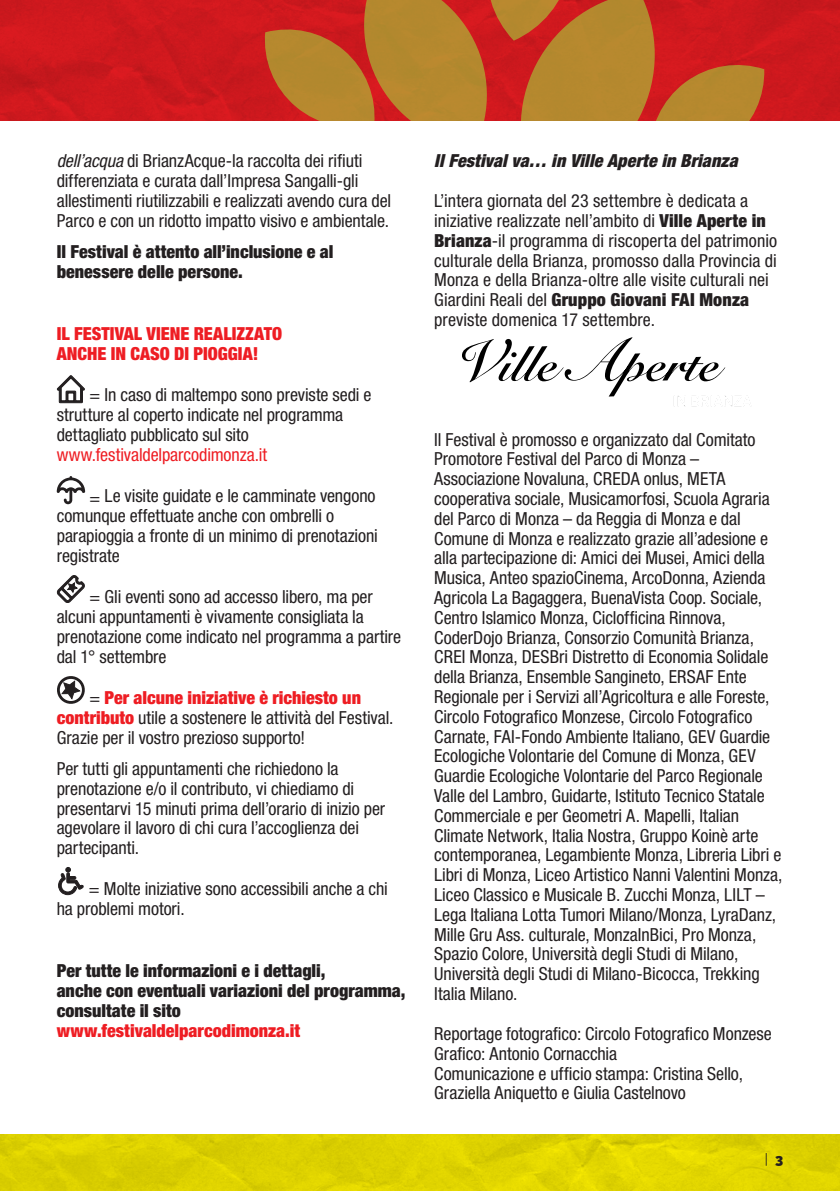
<style>
.page{position:relative;width:840px;height:1191px;background:#fff}
.page>*{position:absolute;margin:0;border:0;box-sizing:border-box;transform-origin:0 0}
.t1{font:condensed 18px/19.8px "Helvetica Neue LT Std";letter-spacing:-.005em;color:#231f20}
.t2{font:900 condensed 18px/19.8px "Helvetica Neue LT Std";color:#231f20}
.t3{font:900 condensed 18px/19.8px "Helvetica Neue LT Std";color:#ee1d23}
.t4{font:italic 900 condensed 18px "Helvetica Neue LT Std";letter-spacing:.005em;color:#231f20}
.t5{font:condensed 18px "Helvetica Neue LT Std";letter-spacing:-.005em;color:#ee1d23}
.t6{font:14px "Raleway";color:#231f20}
.s1{font-style:italic}
.s2{font-family:"Helvetica Neue LT Pro"}
.s3{font-weight:900;color:#ee1d23}
.s4{font-weight:900}
</style>
<div class="page">
<img style="left:0;top:0;width:839px;height:120px">
<img style="left:0;top:1134px;width:839px;height:57px">
<svg style="left:462px;top:337px;width:288px;height:70px"></svg>
<svg style="left:263px;top:0;width:501px;height:120px;background:#be5e28"></svg>
<svg style="left:57px;top:375px;width:28px;height:28px"></svg>
<svg style="left:57px;top:476px;width:28px;height:28px"></svg>
<svg style="left:57px;top:575px;width:28px;height:28px"></svg>
<svg style="left:57px;top:676px;width:28px;height:28px"></svg>
<svg style="left:58px;top:867px;width:26px;height:28px"></svg>
<p class="t1" style="left:57px;top:151px;width:336px"><span class="s1">dell’acqua</span> di BrianzAcque-la raccolta dei rifiuti differenziata e curata dall’Impresa Sangalli-gli allestimenti riutilizzabili e realizzati avendo cura del Parco e con un ridotto impatto visivo e ambientale.</p>
<p class="t2" style="left:57px;top:241px;width:278px">Il Festival è attento all’inclusione e al benessere delle persone.</p>
<p class="t3" style="left:57px;top:323px;width:227px">IL FESTIVAL VIENE REALIZZATO<br>ANCHE IN CASO DI PIOGGIA!</p>
<p class="t1" style="left:57px;top:385px;width:316px;text-indent:33px"><span class="s2">=</span> In caso di maltempo sono previste sedi e strutture al coperto indicate nel programma dettagliato pubblicato sul sito</p>
<p class="t5" style="left:57px;top:444px;width:212px">www.festivaldelparcodimonza.it</p>
<p class="t1" style="left:57px;top:486px;width:322px;text-indent:33px"><span class="s2">=</span> Le visite guidate e le camminate vengono comunque effettuate anche con ombrelli o parapioggia a fronte di un minimo di prenotazioni registrate</p>
<p class="t1" style="left:57px;top:587px;width:346px;text-indent:33px"><span class="s2">=</span> Gli eventi sono ad accesso libero, ma per alcuni appuntamenti è vivamente consigliata la prenotazione come indicato nel programma a partire dal 1° settembre</p>
<p class="t1" style="left:57px;top:688px;width:338px;text-indent:33px"><span class="s2">=</span> <span class="s3">Per alcune iniziative è richiesto un contributo</span> utile a sostenere le attività del Festival.<br>Grazie per il vostro prezioso supporto!</p>
<p class="t1" style="left:57px;top:758px;width:330px">Per tutti gli appuntamenti che richiedono la prenotazione e/o il contributo, vi chiediamo di presentarvi 15 minuti prima dell’orario di inizio per agevolare il lavoro di chi cura l’accoglienza dei partecipanti.</p>
<p class="t1" style="left:57px;top:879px;width:332px;text-indent:32px"><span class="s2">=</span> Molte iniziative sono accessibili anche a chi ha problemi motori.</p>
<p class="t2" style="left:57px;top:960px;width:350px">Per tutte le informazioni e i dettagli,<br>anche con eventuali variazioni del programma, consultate il sito</p>
<p class="t3" style="left:57px;top:1020px;width:245px">www.festivaldelparcodimonza.it</p>
<p class="t4" style="left:434px;top:150px;width:305px">Il Festival va… in Ville Aperte in Brianza</p>
<p class="t1" style="left:434px;top:191px;width:344px">L’intera giornata del 23 settembre è dedicata a iniziative realizzate nell’ambito di <span class="s4">Ville Aperte in Brianza</span>-il programma di riscoperta del patrimonio culturale della Brianza, promosso dalla Provincia di Monza e della Brianza-oltre alle visite culturali nei Giardini Reali del <span class="s4">Gruppo Giovani FAI Monza </span>previste domenica 17 settembre.</p>
<p class="t1" style="left:434px;top:429px;width:349px">Il Festival è promosso e organizzato dal Comitato Promotore Festival del Parco di Monza – Associazione Novaluna, CREDA onlus, META cooperativa sociale, Musicamorfosi, Scuola Agraria del Parco di Monza – da Reggia di Monza e dal Comune di Monza e realizzato grazie all’adesione e alla partecipazione di: Amici dei Musei, Amici della Musica, Anteo spazioCinema, ArcoDonna, Azienda Agricola La Bagaggera, BuenaVista Coop. Sociale, Centro Islamico Monza, Ciclofficina Rinnova, CoderDojo Brianza, Consorzio Comunità Brianza, CREI Monza, DESBri Distretto di Economia Solidale della Brianza, Ensemble Sangineto, ERSAF Ente Regionale per i Servizi all’Agricoltura e alle Foreste, Circolo Fotografico Monzese, Circolo Fotografico Carnate, FAI-Fondo Ambiente Italiano, GEV Guardie Ecologiche Volontarie del Comune di Monza, GEV Guardie Ecologiche Volontarie del Parco Regionale Valle del Lambro, Guidarte, Istituto Tecnico Statale Commerciale e per Geometri A. Mapelli, Italian Climate Network, Italia Nostra, Gruppo Koinè arte contemporanea, Legambiente Monza, Libreria Libri e Libri di Monza, Liceo Artistico Nanni Valentini Monza, Liceo Classico e Musicale B. Zucchi Monza, LILT – Lega Italiana Lotta Tumori Milano/Monza, LyraDanz, Mille Gru Ass. culturale, MonzaInBici, Pro Monza, Spazio Colore, Università degli Studi di Milano, Università degli Studi di Milano-Bicocca, Trekking Italia Milano.</p>
<p class="t1" style="left:434px;top:1023px;width:339px">Reportage fotografico: Circolo Fotografico Monzese Grafico: Antonio Cornacchia<br>Comunicazione e ufficio stampa: Cristina Sello, Graziella Aniquetto e Giulia Castelnovo</p>
<p class="t6" style="left:764px;top:1147px;width:20px">| <span class="s4">3</span></p>
</div>
